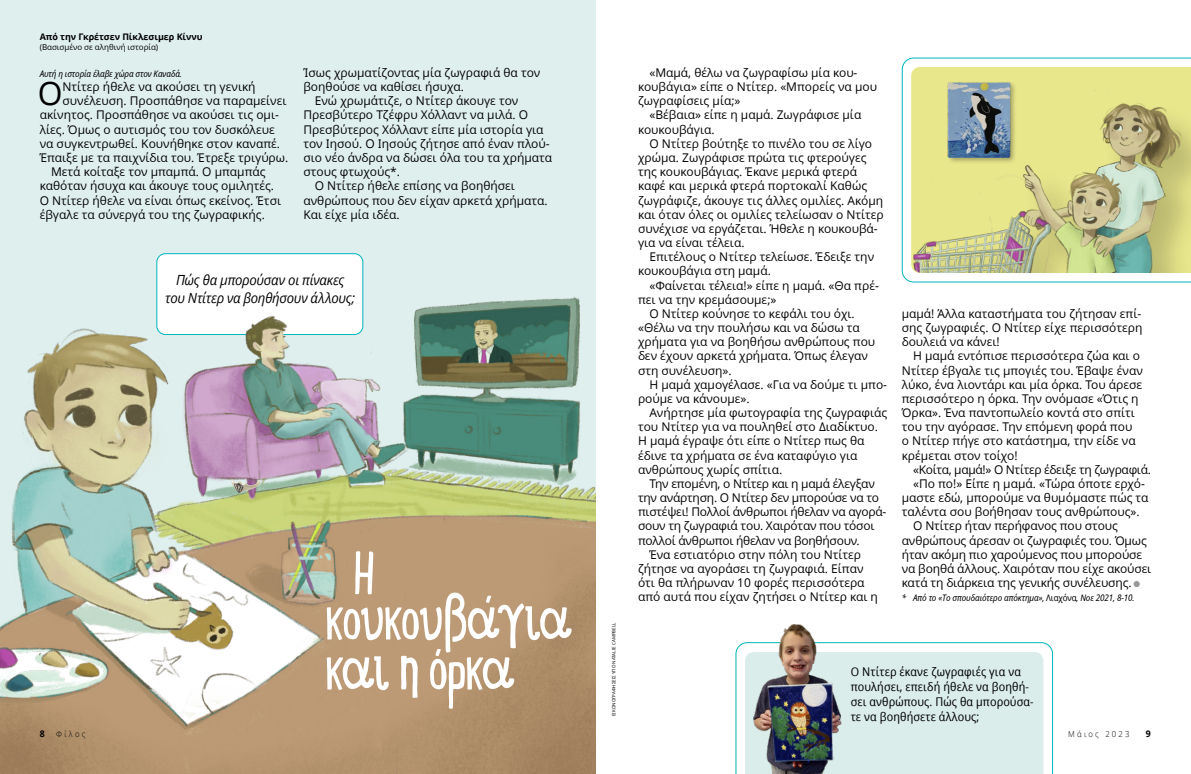
<style>
.page{position:relative;width:1191px;height:774px;background:#fff}
.page>*{position:absolute;margin:0;border:0;box-sizing:border-box;transform-origin:0 0}
.t1{font:67px/50px "Lunch Box";letter-spacing:-.03em;color:#fff;scale:.9 1}
.p1_first{font:31.8px "Dots Solidlds Lat";color:#000}
.t2{font:italic 14px/18px "Dots Solidlds Lat";letter-spacing:-.02em;color:#000;text-align:center;scale:.94 1}
.p1{font:12px/14.2px "Dots Solidlds Lat";color:#000}
.p1_first-2{font:12px "Dots Solidlds Lat";color:#000}
.p1-2{font:12px/14.2px "Dots Solidlds Lat";letter-spacing:-.02em;color:#000}
.t3{font:12px/15px "Dots Solid Condlds Lat";letter-spacing:.01em;color:#000}
.p1-3{font:12px "Dots Solidlds Lat";letter-spacing:-.025em;color:#000}
.t4{font:700 9.2px "Dots Solidlds Lat";color:#000;scale:.95 1}
.p1_note_symbol-1_onl{font:italic 9px "Dots Solid Condlds Lat";letter-spacing:-.01em;color:#000}
.p1_bio{font:italic 9px "Dots Solid Condlds Lat";letter-spacing:-.01em;color:#000}
.p1-author-name{font:700 9px "Dots Solidlds Lat";letter-spacing:-.005em;color:#000}
.t5{font:300 8.2px "Dots Solidlds Lat";letter-spacing:.28em;color:#000;scale:.95 1}
.p1_author-role{font:8px "Dots Solidlds Lat";letter-spacing:-.005em;color:#000}
.FIGimg-CRDT_para{font:4.5px "Dots Solidlds Lat";color:#000}
.s1{font-family:"Ding P Ilds Dpi";font-size:8.5px;color:#969798}
.s2{font-style:normal}
</style>
<div class="page">
<div style="left:0;top:0;width:595px;height:642px;background:#dfefee"></div>
<svg style="left:735px;top:642px;width:318px;height:132px"></svg>
<svg style="left:901px;top:57px;width:290px;height:226px"></svg>
<svg style="left:911px;top:67px;width:280px;height:35px"></svg>
<div style="left:849px;top:652px;width:194px;height:122px;background:#daedeb"></div>
<div style="left:157px;top:254px;width:206px;height:80px;background:#fff;border-radius:9px"></div>
<div style="left:156px;top:253px;width:207px;height:82px;border:1px solid #00b4bf;border-radius:9px"></div>
<img style="left:0;top:290px;width:595px;height:484px">
<img style="left:744px;top:624px;width:105px;height:150px">
<div style="left:912px;top:102px;width:279px;height:171px;background:#000;opacity:.2"></div>
<img style="left:911px;top:70px;width:270px;height:203px">
<img style="left:231px;top:479px;width:29px;height:14px">
<p class="p1-author-name" style="left:40px;top:30px;width:164px">Από την Γκρέτσεν Πίκλεσιμερ Κίννυ</p>
<p class="p1_author-role" style="left:40px;top:41px;width:120px">(Βασισμένο σε αληθινή ιστορία)</p>
<p class="p1_bio" style="left:40px;top:67px;width:144px">Αυτή η ιστορία έλαβε χώρα στον Καναδά.</p>
<p class="p1_first" style="left:38px;top:70px;width:26px">Ο</p>
<p class="p1_first-2" style="left:63px;top:78px;width:195px">Ντίτερ ήθελε να ακούσει τη γενική</p>
<p class="p1_first-2" style="left:63px;top:92px;width:225px">συνέλευση. Προσπάθησε να παραμείνει</p>
<p class="p1_first-2" style="left:40px;top:106px;width:241px">ακίνητος. Προσπάθησε να ακούσει τις ομι-</p>
<p class="p1_first-2" style="left:40px;top:120px;width:236px">λίες. Όμως ο αυτισμός του τον δυσκόλευε</p>
<p class="p1_first-2" style="left:40px;top:135px;width:242px">να συγκεντρωθεί. Κουνήθηκε στον καναπέ.</p>
<p class="p1_first-2" style="left:40px;top:149px;width:250px">Έπαιξε με τα παιχνίδια του. Έτρεξε τριγύρω.</p>
<p class="p1" style="left:40px;top:165px;width:243px;text-indent:11px">Μετά κοίταξε τον μπαμπά. Ο μπαμπάς καθόταν ήσυχα και άκουγε τους ομιλητές.<br>Ο Ντίτερ ήθελε να είναι όπως εκείνος. Έτσι έβγαλε τα σύνεργά του της ζωγραφικής.</p>
<p class="p1" style="left:303px;top:66px;width:238px">Ίσως χρωματίζοντας μία ζωγραφιά θα τον βοηθούσε να καθίσει ήσυχα.</p>
<p class="p1" style="left:303px;top:94px;width:250px;text-indent:11px">Ενώ χρωμάτιζε, ο Ντίτερ άκουγε τον Πρεσβύτερο Τζέφρυ Χόλλαντ να μιλά. Ο Πρεσβύτερος Χόλλαντ είπε μία ιστορία για τον Ιησού. Ο Ιησούς ζήτησε από έναν πλού&shy;σιο νέο άνδρα να δώσει όλα του τα χρήματα στους φτωχούς*.</p>
<p class="p1" style="left:303px;top:179px;width:246px;text-indent:11px">Ο Ντίτερ ήθελε επίσης να βοηθήσει ανθρώπους που δεν είχαν αρκετά χρήματα.<br>Και είχε μία ιδέα.</p>
<p class="t2" style="left:165px;top:271px;width:204px">Πώς θα μπορούσαν οι πίνακες του Ντίτερ να βοηθήσουν άλλους;</p>
<p class="t1" style="left:354px;top:545px;width:25px">Η</p>
<p class="t1" style="left:325px;top:590px;width:276px">κουκουβάγια και η όρκα</p>
<p class="FIGimg-CRDT_para" style="left:610px;top:716px;width:95px;rotate:-90deg">ΕΙΚΟΝΟΓΡΑΦΉΣΕΙΣ ΥΠΌ NATALIE CAMPBELL</p>
<p class="p1" style="left:638px;top:66px;width:240px;text-indent:11px">«Μαμά, θέλω να ζωγραφίσω μία κου&shy;κουβάγια» είπε ο Ντίτερ. «Μπορείς να μου ζωγραφίσεις μία;»</p>
<p class="p1" style="left:638px;top:108px;width:225px;text-indent:11px">«Βέβαια» είπε η μαμά. Ζωγράφισε μία κουκουβάγια.</p>
<p class="p1" style="left:638px;top:136px;width:247px;text-indent:11px">Ο Ντίτερ βούτηξε το πινέλο του σε λίγο χρώμα. Ζωγράφισε πρώτα τις φτερούγες της κουκουβάγιας. Έκανε μερικά φτερά καφέ και μερικά φτερά πορτοκαλί Καθώς ζωγράφιζε, άκουγε τις άλλες ομιλίες. Ακόμη και όταν όλες οι ομιλίες τελείωσαν ο Ντίτερ συνέχισε να εργάζεται. Ήθελε η κουκουβά&shy;για να είναι τέλεια.</p>
<p class="p1" style="left:638px;top:250px;width:238px;text-indent:11px">Επιτέλους ο Ντίτερ τελείωσε. Έδειξε την κουκουβάγια στη μαμά.</p>
<p class="p1" style="left:638px;top:278px;width:242px;text-indent:11px">«Φαίνεται τέλεια!» είπε η μαμά. «Θα πρέ&shy;πει να την κρεμάσουμε;»</p>
<p class="p1" style="left:638px;top:306px;width:239px;text-indent:11px">Ο Ντίτερ κούνησε το κεφάλι του όχι. «Θέλω να την πουλήσω και να δώσω τα χρήματα για να βοηθήσω ανθρώπους που δεν έχουν αρκετά χρήματα. Όπως έλεγαν στη συνέλευση».</p>
<p class="p1" style="left:638px;top:377px;width:251px;text-indent:11px">Η μαμά χαμογέλασε. «Για να δούμε τι μπο&shy;ρούμε να κάνουμε».</p>
<p class="p1" style="left:638px;top:406px;width:251px;text-indent:11px">Ανήρτησε μία φωτογραφία της ζωγραφιάς του Ντίτερ για να πουληθεί στο Διαδίκτυο.<br>Η μαμά έγραψε ότι είπε ο Ντίτερ πως θα έδινε τα χρήματα σε ένα καταφύγιο για ανθρώπους χωρίς σπίτια.</p>
<p class="p1-2" style="left:638px;top:476px;width:250px;text-indent:11px">Την επομένη, ο Ντίτερ και η μαμά έλεγξαν την ανάρτηση. Ο Ντίτερ δεν μπορούσε να το πιστέψει! Πολλοί άνθρωποι ήθελαν να αγορά&shy;σουν τη ζωγραφιά του. Χαιρόταν που τόσοι πολλοί άνθρωποι ήθελαν να βοηθήσουν.</p>
<p class="p1" style="left:638px;top:547px;width:241px;text-indent:11px">Ένα εστιατόριο στην πόλη του Ντίτερ ζήτησε να αγοράσει τη ζωγραφιά. Είπαν ότι θα πλήρωναν 10 φορές περισσότερα από αυτά που είχαν ζητήσει ο Ντίτερ και η</p>
<p class="p1" style="left:901px;top:306px;width:242px;text-align:justify">μαμά! Άλλα καταστήματα του ζήτησαν επί&shy;σης ζωγραφιές. Ο Ντίτερ είχε περισσότερη δουλειά να κάνει!</p>
<p class="p1" style="left:901px;top:349px;width:243px;text-indent:11px">Η μαμά εντόπισε περισσότερα ζώα και ο Ντίτερ έβγαλε τις μπογιές του. Έβαψε έναν λύκο, ένα λιοντάρι και μία όρκα. Του άρεσε περισσότερο η όρκα. Την ονόμασε «Ότις η Όρκα». Ένα παντοπωλείο κοντά στο σπίτι του την αγόρασε. Την επόμενη φορά που<br>ο Ντίτερ πήγε στο κατάστημα, την είδε να κρέμεται στον τοίχο!</p>
<p class="p1-3" style="left:913px;top:460px;width:239px">«Κοίτα, μαμά!» Ο Ντίτερ έδειξε τη ζωγραφιά.</p>
<p class="p1" style="left:901px;top:476px;width:248px;text-indent:11px">«Πο πο!» Είπε η μαμά. «Τώρα όποτε ερχό&shy;μαστε εδώ, μπορούμε να θυμόμαστε πώς τα ταλέντα σου βοήθησαν τους ανθρώπους».</p>
<p class="p1" style="left:901px;top:519px;width:251px;text-indent:11px">Ο Ντίτερ ήταν περήφανος που στους ανθρώπους άρεσαν οι ζωγραφιές του. Όμως ήταν ακόμη πιο χαρούμενος που μπορούσε να βοηθά άλλους. Χαιρόταν που είχε ακούσει κατά τη διάρκεια της γενικής συνέλευσης. <span class="s1">●</span></p>
<p class="p1_note_symbol-1_onl" style="left:901px;top:591px;width:234px">* Από το «Το σπουδαιότερο απόκτημα», <span class="s2">Λιαχόνα</span>, Νοε 2021, 8-10.</p>
<p class="t3" style="left:850px;top:664px;width:184px">Ο Ντίτερ έκανε ζωγραφιές για να πουλήσει, επειδή ήθελε να βοηθή&shy;σει ανθρώπους. Πώς θα μπορούσα&shy;τε να βοηθήσετε άλλους;</p>
<p class="t4" style="left:40px;top:727px;width:7px">8</p>
<p class="t5" style="left:56px;top:728px;width:32px">Φίλος</p>
<p class="t5" style="left:1068px;top:728px;width:66px">Μάιος 2023</p>
<p class="t4" style="left:1146px;top:727px;width:7px">9</p>
</div>
